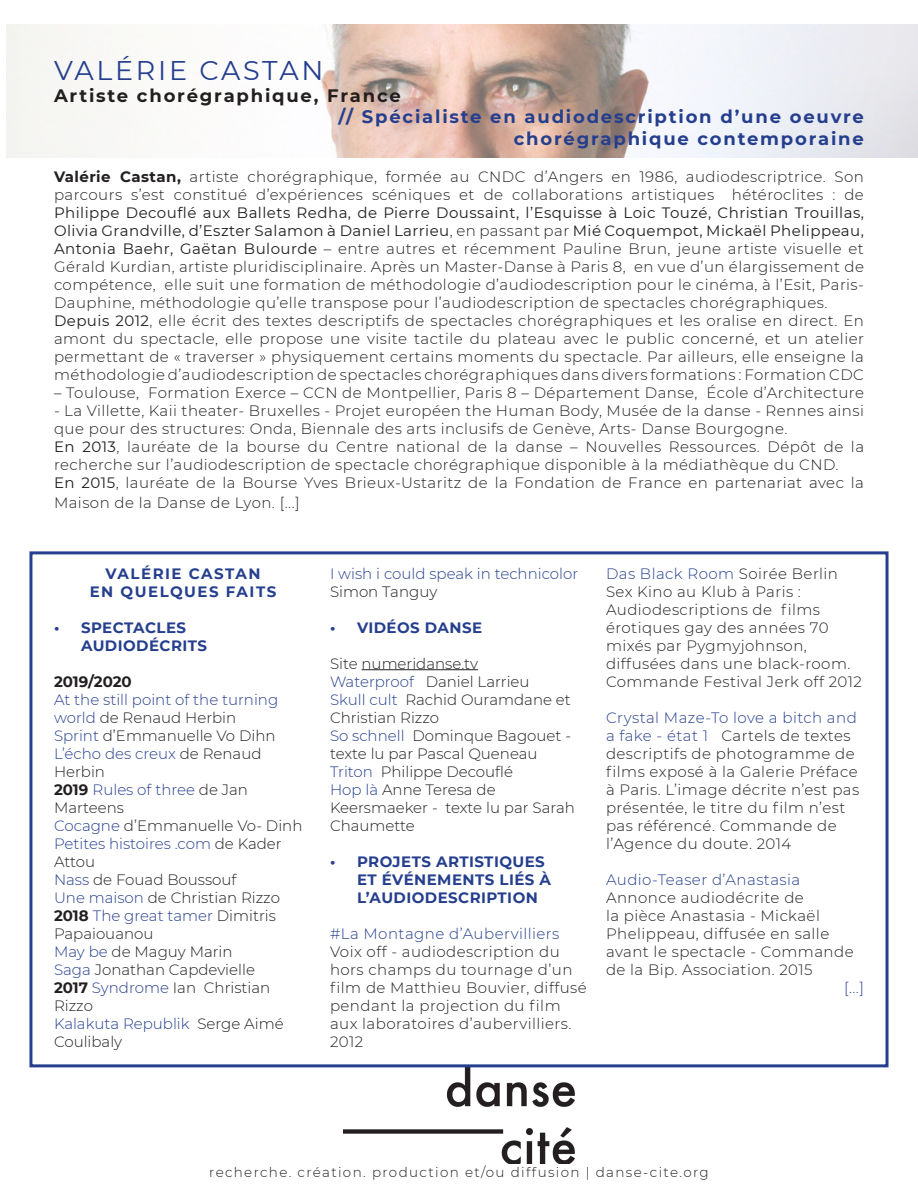
<style>
.page{position:relative;width:918px;height:1188px;background:#fff}
.page>*{position:absolute;margin:0;border:0;box-sizing:border-box;transform-origin:0 0}
.t1{font:27px "Montserrat";letter-spacing:.1em;color:#253f8e}
.t2{font:700 18px "Montserrat";letter-spacing:.1em;color:#253f8e}
.t3{font:700 18px "Montserrat";letter-spacing:.1em;color:#231f20}
.t4{font:300 15px/18px "Montserrat";letter-spacing:.03em;color:#231f20}
.t5{font:300 15px/18px "Montserrat";color:#231f20}
.t6{font:300 15px/18px "Montserrat";color:#253f8e}
.t7{font:700 15px/18px "Montserrat";letter-spacing:.03em;color:#253f8e}
.t8{font:700 15px "Montserrat";letter-spacing:.1em;color:#253f8e}
.t9{font:700 15px "Montserrat";color:#231f20}
.t10{font:300 13.5px "Montserrat";letter-spacing:.1em;color:#231f20}
.s1{font-weight:700}
.s2{font-weight:400}
.s3{color:#231f20}
.s4{color:#253f8e}
</style>
<div class="page">
<img style="left:6px;top:25px;width:912px;height:132px">
<img style="left:343px;top:1067px;width:232px;height:97px">
<hr style="left:362px;top:669px;width:116px;height:1px;background:#231f20">
<div style="left:29px;top:551px;width:860px;height:516px;border:3px solid #253f8e"></div>
<p class="t1" style="left:54px;top:52px;width:271px">VALÉRIE CASTAN</p>
<p class="t3" style="left:54px;top:82px;width:348px">Artiste chorégraphique, France</p>
<p class="t2" style="left:339px;top:104px;width:527px">// Spécialiste en audiodescription d’une oeuvre</p>
<p class="t2" style="left:514px;top:126px;width:352px">chorégraphique contemporaine</p>
<p class="t4" style="left:54px;top:167px;width:811px;text-align:justify"><span class="s1">Valérie Castan,</span> artiste chorégraphique, formée au CNDC d’Angers en 1986, audiodescriptrice. Son parcours s’est constitué d’expériences scéniques et de collaborations artistiques hétéroclites : de <span class="s2">Philippe Decouflé aux Ballets Redha, de Pierre Doussaint, l’Esquisse à Loic Touzé, Christian Trouillas, Olivia Grandville, d’Eszter Salamon à Daniel Larrieu</span>, en passant par <span class="s2">Mié Coquempot, Mickaël Phelippeau, Antonia Baehr, Gaëtan Bulourde</span> – entre autres et récemment Pauline Brun, jeune artiste visuelle et Gérald Kurdian, artiste pluridisciplinaire. Après un Master-Danse à Paris 8, en vue d’un élargissement de compétence, elle suit une formation de méthodologie d’audiodescription pour le cinéma, à l’Esit, Paris-Dauphine, méthodologie qu’elle transpose pour l’audiodescription de spectacles chorégraphiques.</p>
<p class="t4" style="left:54px;top:311px;width:812px;text-align:justify"><span class="s2">Depuis 2012</span>, elle écrit des textes descriptifs de spectacles chorégraphiques et les oralise en direct. En amont du spectacle, elle propose une visite tactile du plateau avec le public concerné, et un atelier permettant de « traverser » physiquement certains moments du spectacle. Par ailleurs, elle enseigne la méthodologie d’audiodescription de spectacles chorégraphiques dans divers formations : Formation CDC</p>
<p class="t4" style="left:54px;top:383px;width:812px">– Toulouse, Formation Exerce – CCN de Montpellier, Paris 8 – Département Danse, École d’Architecture</p>
<p class="t4" style="left:54px;top:401px;width:812px">- La Villette, Kaii theater- Bruxelles - Projet européen the Human Body, Musée de la danse - Rennes ainsi que pour des structures: Onda, Biennale des arts inclusifs de Genève, Arts- Danse Bourgogne.</p>
<p class="t4" style="left:54px;top:437px;width:812px"><span class="s2">En 2013</span>, lauréate de la bourse du Centre national de la danse – Nouvelles Ressources. Dépôt de la recherche sur l’audiodescription de spectacle chorégraphique disponible à la médiathèque du CND.</p>
<p class="t4" style="left:54px;top:472px;width:811px;line-height:19.8px"><span class="s2">En 2015</span>, lauréate de la Bourse Yves Brieux-Ustaritz de la Fondation de France en partenariat avec la<br>Maison de la Danse de Lyon. [...]</p>
<p class="t8" style="left:105px;top:562px;width:157px">VALÉRIE CASTAN</p>
<p class="t8" style="left:90px;top:580px;width:188px">EN QUELQUES FAITS</p>
<p class="t7" style="left:81px;top:618px;width:128px;text-indent:-27px">• SPECTACLES<br>AUDIODÉCRITS</p>
<p class="t9" style="left:54px;top:670px;width:79px">2019/2020</p>
<p class="t6" style="left:54px;top:690px;width:226px">At the still point of the turning world <span class="s3">de Renaud Herbin</span></p>
<p class="t5" style="left:54px;top:726px;width:223px"><span class="s4">Sprint</span> d’Emmanuelle Vo Dihn</p>
<p class="t6" style="left:54px;top:744px;width:209px">L’écho des creux <span class="s3">de Renaud<br>Herbin</span></p>
<p class="t5" style="left:54px;top:780px;width:196px"><span class="s1">2019</span> <span class="s4">Rules of three</span> de Jan<br>Marteens</p>
<p class="t5" style="left:54px;top:816px;width:250px"><span class="s4">Cocagne</span> d’Emmanuelle Vo- Dinh</p>
<p class="t6" style="left:54px;top:834px;width:229px">Petites histoires .com <span class="s3">de Kader<br>Attou</span></p>
<p class="t5" style="left:54px;top:870px;width:184px"><span class="s4">Nass</span> de Fouad Boussouf</p>
<p class="t5" style="left:54px;top:888px;width:228px"><span class="s4">Une maison</span> de Christian Rizzo</p>
<p class="t5" style="left:54px;top:906px;width:223px"><span class="s1">2018</span> <span class="s4">The great tamer</span> Dimitris<br>Papaiouanou</p>
<p class="t5" style="left:54px;top:942px;width:180px"><span class="s4">May be</span> de Maguy Marin</p>
<p class="t5" style="left:54px;top:960px;width:202px"><span class="s4">Saga</span> Jonathan Capdevielle</p>
<p class="t5" style="left:54px;top:978px;width:218px"><span class="s1">2017</span> <span class="s4">Syndrome</span> Ian Christian<br>Rizzo</p>
<p class="t5" style="left:54px;top:1014px;width:231px"><span class="s4">Kalakuta Republik</span> Serge Aimé<br>Coulibaly</p>
<p class="t6" style="left:330px;top:564px;width:250px">I wish i could speak in technicolor<br><span class="s3">Simon Tanguy</span></p>
<p class="t7" style="left:330px;top:618px;width:154px">• VIDÉOS DANSE</p>
<p class="t5" style="left:330px;top:654px;width:149px">Site numeridanse.tv</p>
<p class="t5" style="left:330px;top:672px;width:201px"><span class="s4">Waterproof</span> Daniel Larrieu</p>
<p class="t5" style="left:330px;top:690px;width:242px"><span class="s4">Skull cult</span> Rachid Ouramdane et<br>Christian Rizzo</p>
<p class="t5" style="left:330px;top:726px;width:243px"><span class="s4">So schnell</span> Dominque Bagouet - texte lu par Pascal Queneau</p>
<p class="t5" style="left:330px;top:762px;width:184px"><span class="s4">Triton</span> Philippe Decouflé</p>
<p class="t5" style="left:330px;top:780px;width:247px"><span class="s4">Hop là</span> Anne Teresa de<br>Keersmaeker - texte lu par Sarah<br>Chaumette</p>
<p class="t7" style="left:357px;top:852px;width:196px;text-indent:-27px">• PROJETS ARTISTIQUES<br>ET ÉVÉNEMENTS LIÉS À<br>L’AUDIODESCRIPTION</p>
<p class="t4" style="left:330px;top:924px;width:258px"><span class="s4">#La Montagne d’Aubervilliers<br></span>Voix off - audiodescription du hors champs du tournage d’un film de Matthieu Bouvier, diffusé pendant la projection du film aux laboratoires d’aubervilliers.<br>2012</p>
<p class="t4" style="left:606px;top:564px;width:258px"><span class="s4">Das Black Room</span> Soirée Berlin<br>Sex Kino au Klub à Paris :<br>Audiodescriptions de films érotiques gay des années 70 mixés par Pygmyjohnson, diffusées dans une black-room.<br>Commande Festival Jerk off 2012</p>
<p class="t4" style="left:606px;top:708px;width:255px"><span class="s4">Crystal Maze-To love a bitch and a fake - état 1</span> Cartels de textes descriptifs de photogramme de films exposé à la Galerie Préface à Paris. L’image décrite n’est pas présentée, le titre du film n’est pas référencé. Commande de l’Agence du doute. 2014</p>
<p class="t4" style="left:606px;top:870px;width:249px"><span class="s4">Audio-Teaser d’Anastasia<br></span>Annonce audiodécrite de<br>la pièce Anastasia - Mickaël<br>Phelippeau, diffusée en salle avant le spectacle - Commande de la Bip. Association. 2015</p>
<p class="t6" style="left:844px;top:978px;width:21px">[...]</p>
<p class="t10" style="left:209px;top:1163px;width:501px">recherche. création. production et/ou diffusion | danse-cite.org</p>
</div>
